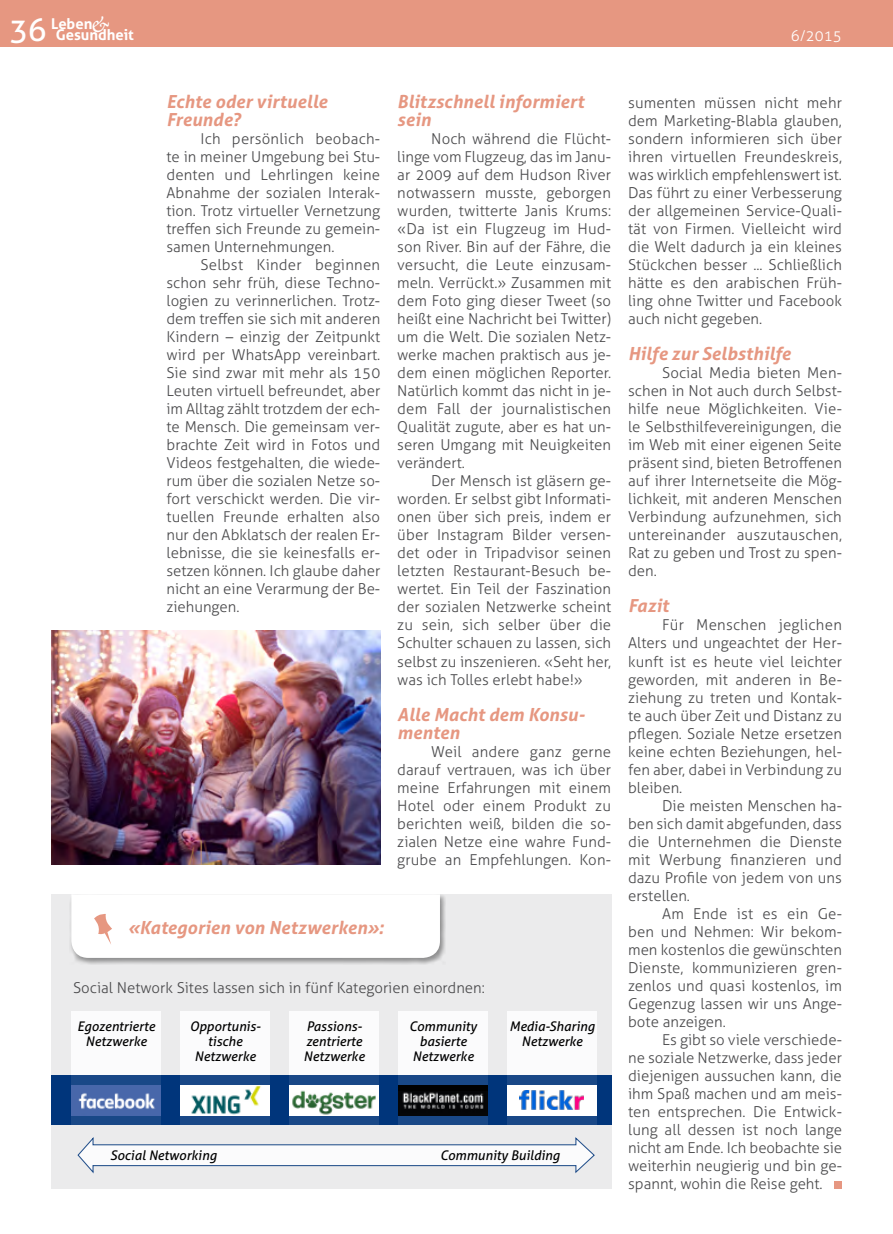
<style>
.page{position:relative;width:893px;height:1234px;background:#fff}
.page>*{position:absolute;margin:0;border:0;box-sizing:border-box;transform-origin:0 0}
.t1{font:italic 23.55px "Minion Pro";color:#fff}
.Zwischentitel_farbig{font:italic 700 18px/18px "Aller";letter-spacing:.005em;color:#e69781}
.Grundschrift{font:300 15px/18px "Aller";color:#4b4b4d;text-align:justify}
.t2{font:300 15px "Aller";color:#fff}
.t3{font:700 14.85px/11.4px "Aller";color:#fff;text-align:center}
.Einführung{font:italic 13.35px/14.9px "Aller";color:#000;text-align:center}
.s1{font-weight:400;font-size:31.5px}
</style>
<div class="page">
<div style="left:0;top:0;width:893px;height:47px;background:#e69781"></div>
<div style="left:51px;top:894px;width:560px;height:294px;background:#ebebec"></div>
<div style="left:51px;top:1074px;width:560px;height:50px;background:#00357b"></div>
<div style="left:69px;top:893px;width:377px;height:71px;background:#000;opacity:.4"></div>
<div style="left:71px;top:894px;width:369px;height:63px;background:#fff"></div>
<div style="left:71px;top:1011px;width:90px;height:63px;background:#fff"></div>
<div style="left:71px;top:1074px;width:90px;height:50px;background:#194887"></div>
<div style="left:180px;top:1011px;width:90px;height:63px;background:#fff"></div>
<div style="left:180px;top:1074px;width:90px;height:50px;background:#194887"></div>
<div style="left:289px;top:1011px;width:90px;height:63px;background:#fff"></div>
<div style="left:289px;top:1074px;width:90px;height:50px;background:#194887"></div>
<div style="left:398px;top:1011px;width:90px;height:63px;background:#fff"></div>
<div style="left:398px;top:1074px;width:90px;height:50px;background:#194887"></div>
<div style="left:507px;top:1011px;width:90px;height:63px;background:#fff"></div>
<div style="left:507px;top:1074px;width:90px;height:50px;background:#194887"></div>
<svg style="left:77px;top:1137px;width:518px;height:37px"></svg>
<img style="left:71px;top:1085px;width:90px;height:30px">
<div style="left:180px;top:1085px;width:90px;height:30px;background:#fff"></div>
<img style="left:191px;top:1086px;width:70px;height:29px">
<div style="left:289px;top:1085px;width:90px;height:30px;background:#fff"></div>
<img style="left:292px;top:1090px;width:84px;height:25px">
<div style="left:507px;top:1085px;width:90px;height:30px;background:#fff"></div>
<img style="left:519px;top:1090px;width:64px;height:19px">
<div style="left:398px;top:1085px;width:90px;height:30px;background:#040507"></div>
<img style="left:402px;top:1092px;width:82px;height:17px">
<img style="left:51px;top:630px;width:329px;height:234px">
<div style="left:834px;top:1180px;width:8px;height:8px;background:#e69781"></div>
<h1 class="t1" style="left:91px;top:8px;width:19px">&amp;</h1>
<p class="t3" style="left:9px;top:18px;width:126px">Leben<br><span class="s1">36</span> Gesundheit</p>
<p class="t2" style="left:791px;top:27px;width:53px">6/2015</p>
<p class="Zwischentitel_farbig" style="left:166px;top:92px;width:162px">Echte oder virtuelle<br>Freunde?</p>
<p class="Grundschrift" style="left:166px;top:130px;width:215px;text-indent:34px">Ich persönlich beobach&shy;te in meiner Umgebung bei Stu&shy;denten und Lehrlingen keine Abnahme der sozialen Interak&shy;tion. Trotz virtueller Vernetzung treffen sich Freunde zu gemein&shy;samen Unternehmungen.</p>
<p class="Grundschrift" style="left:166px;top:256px;width:215px;text-indent:34px">Selbst Kinder beginnen schon sehr früh, diese Techno&shy;logien zu verinnerlichen. Trotz&shy;dem treffen sie sich mit anderen Kindern – einzig der Zeitpunkt wird per WhatsApp vereinbart.<br>Sie sind zwar mit mehr als 150<br>Leuten virtuell befreundet, aber im Alltag zählt trotzdem der ech&shy;te Mensch. Die gemeinsam ver&shy;brachte Zeit wird in Fotos und Videos festgehalten, die wiede&shy;rum über die sozialen Netze so&shy;fort verschickt werden. Die vir&shy;tuellen Freunde erhalten also nur den Abklatsch der realen Er&shy;lebnisse, die sie keinesfalls er&shy;setzen können. Ich glaube daher nicht an eine Verarmung der Be&shy;ziehungen.</p>
<p class="Zwischentitel_farbig" style="left:397px;top:92px;width:188px">Blitzschnell informiert sein</p>
<p class="Grundschrift" style="left:397px;top:130px;width:215px;text-indent:34px">Noch während die Flücht&shy;linge vom Flugzeug, das im Janu&shy;ar 2009 auf dem Hudson River notwassern musste, geborgen wurden, twitterte Janis Krums: «Da ist ein Flugzeug im Hud&shy;son River. Bin auf der Fähre, die versucht, die Leute einzusam&shy;meln. Verrückt.» Zusammen mit dem Foto ging dieser Tweet (so heißt eine Nachricht bei Twitter) um die Welt. Die sozialen Netz&shy;werke machen praktisch aus je&shy;dem einen möglichen Reporter.<br>Natürlich kommt das nicht in je&shy;dem Fall der journalistischen Qualität zugute, aber es hat un&shy;seren Umgang mit Neuigkeiten verändert.</p>
<p class="Grundschrift" style="left:397px;top:472px;width:215px;text-indent:34px">Der Mensch ist gläsern ge&shy;worden. Er selbst gibt Informati&shy;onen über sich preis, indem er über Instagram Bilder versen&shy;det oder in Tripadvisor seinen letzten Restaurant-Besuch be&shy;wertet. Ein Teil der Faszination der sozialen Netzwerke scheint zu sein, sich selber über die Schulter schauen zu lassen, sich selbst zu inszenieren. «Seht her, was ich Tolles erlebt habe!»</p>
<p class="Zwischentitel_farbig" style="left:397px;top:704px;width:189px">Alle Macht dem Konsu&shy;menten</p>
<p class="Grundschrift" style="left:397px;top:742px;width:215px;text-indent:34px">Weil andere ganz gerne darauf vertrauen, was ich über meine Erfahrungen mit einem Hotel oder einem Produkt zu berichten weiß, bilden die so&shy;zialen Netze eine wahre Fund&shy;grube an Empfehlungen. Kon-</p>
<p class="Zwischentitel_farbig" style="left:128px;top:917px;width:257px">«Kategorien von Netzwerken»:</p>
<p class="Grundschrift" style="left:73px;top:978px;width:413px">Social Network Sites lassen sich in fünf Kategorien einordnen:</p>
<p class="Einführung" style="left:77px;top:1018px;width:79px">Egozentrierte<br>Netzwerke</p>
<p class="Einführung" style="left:190px;top:1018px;width:72px">Opportunis&shy;tische<br>Netzwerke</p>
<p class="Einführung" style="left:304px;top:1018px;width:63px;text-align:left">Passions&shy;zentrierte<br>Netzwerke</p>
<p class="Einführung" style="left:409px;top:1018px;width:69px">Community basierte<br>Netzwerke</p>
<p class="Einführung" style="left:509px;top:1018px;width:87px">Media-Sharing<br>Netzwerke</p>
<p class="Einführung" style="left:110px;top:1147px;width:108px">Social Networking</p>
<p class="Einführung" style="left:440px;top:1147px;width:121px">Community Building</p>
<p class="Grundschrift" style="left:628px;top:94px;width:215px">sumenten müssen nicht mehr dem Marketing-Blabla glauben, sondern informieren sich über ihren virtuellen Freundeskreis, was wirklich empfehlenswert ist.<br>Das führt zu einer Verbesserung der allgemeinen Service-Quali&shy;tät von Firmen. Vielleicht wird die Welt dadurch ja ein kleines Stückchen besser ... Schließlich hätte es den arabischen Früh&shy;ling ohne Twitter und Facebook auch nicht gegeben.</p>
<p class="Zwischentitel_farbig" style="left:628px;top:344px;width:164px">Hilfe zur Selbsthilfe</p>
<p class="Grundschrift" style="left:628px;top:364px;width:215px;text-indent:34px">Social Media bieten Men&shy;schen in Not auch durch Selbst&shy;hilfe neue Möglichkeiten. Vie&shy;le Selbsthilfevereinigungen, die im Web mit einer eigenen Seite präsent sind, bieten Betroffenen auf ihrer Internetseite die Mög&shy;lichkeit, mit anderen Menschen Verbindung aufzunehmen, sich untereinander auszutauschen, Rat zu geben und Trost zu spen&shy;den.</p>
<p class="Zwischentitel_farbig" style="left:628px;top:596px;width:42px">Fazit</p>
<p class="Grundschrift" style="left:628px;top:616px;width:215px;text-indent:34px">Für Menschen jeglichen Alters und ungeachtet der Her&shy;kunft ist es heute viel leichter geworden, mit anderen in Be&shy;ziehung zu treten und Kontak&shy;te auch über Zeit und Distanz zu pflegen. Soziale Netze ersetzen keine echten Beziehungen, hel&shy;fen aber, dabei in Verbindung zu bleiben.</p>
<p class="Grundschrift" style="left:628px;top:796px;width:215px;text-indent:34px">Die meisten Menschen ha&shy;ben sich damit abgefunden, dass die Unternehmen die Dienste mit Werbung finanzieren und dazu Profile von jedem von uns erstellen.</p>
<p class="Grundschrift" style="left:628px;top:904px;width:215px;text-indent:34px">Am Ende ist es ein Ge&shy;ben und Nehmen: Wir bekom&shy;men kostenlos die gewünschten Dienste, kommunizieren gren&shy;zenlos und quasi kostenlos, im Gegenzug lassen wir uns Ange&shy;bote anzeigen.</p>
<p class="Grundschrift" style="left:628px;top:1030px;width:215px;text-indent:34px">Es gibt so viele verschiede&shy;ne soziale Netzwerke, dass jeder diejenigen aussuchen kann, die ihm Spaß machen und am meis&shy;ten entsprechen. Die Entwick&shy;lung all dessen ist noch lange nicht am Ende. Ich beobachte sie weiterhin neugierig und bin ge&shy;spannt, wohin die Reise geht.</p>
</div>
